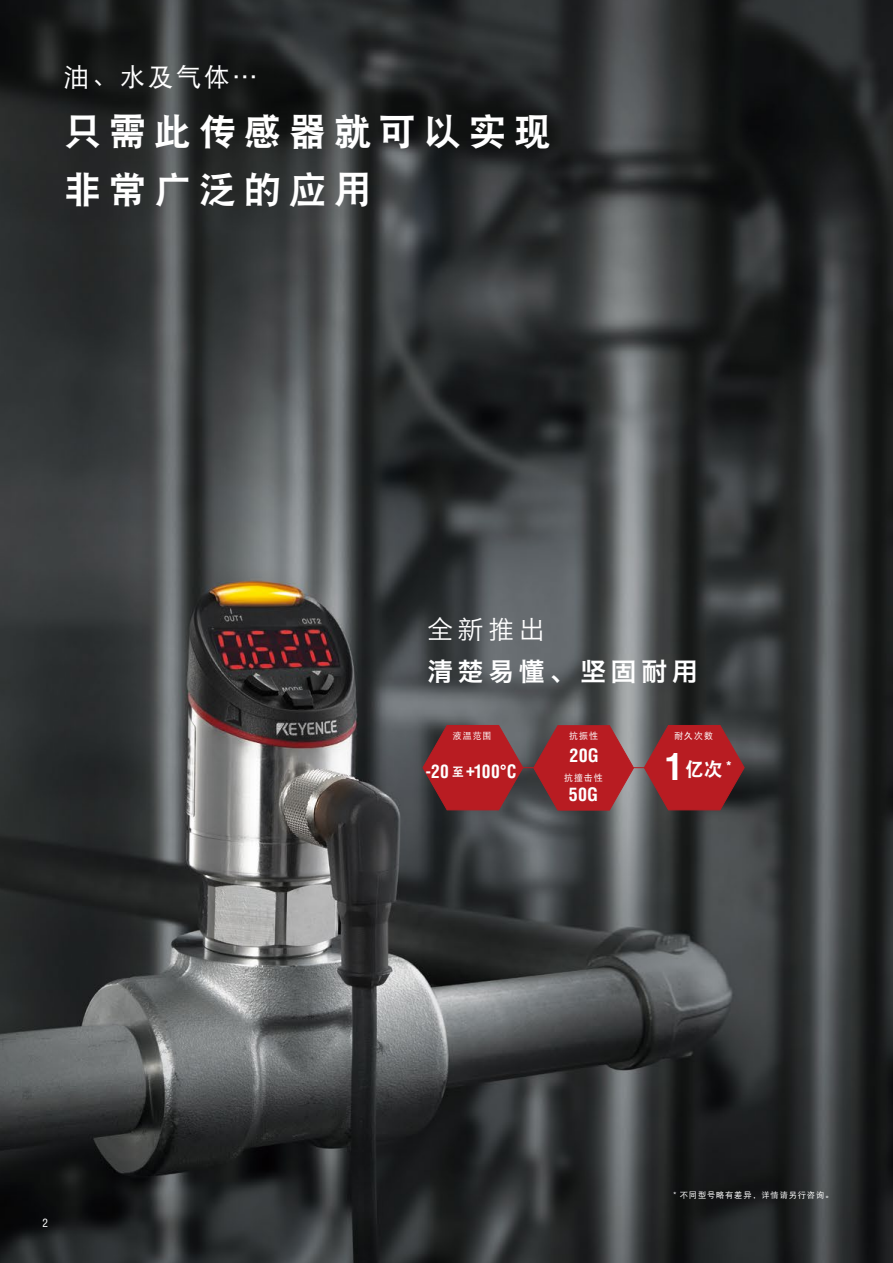
<style>
.page{position:relative;width:893px;height:1263px;background:#fff}
.page>*{position:absolute;margin:0;border:0;box-sizing:border-box;transform-origin:0 0}
.t1{font:37.5px/58.5px "DF Hei GB W9";letter-spacing:.2em;color:#fff}
.t2{font:25.5px "Hiragino Sans GB W6";letter-spacing:.2em;color:#fff}
.t3{font:25.5px "DF Hei GB W5";color:#fff}
.t4{font:25.5px "Hiragino Sans GB W3";color:#fff}
.t5{font:19.5px "DF Hei GB W9";color:#fff}
.t6{font:700 condensed 18px "Helvetica LT Std";letter-spacing:.015em;color:#fff}
.t7{font:condensed 11.25px "Helvetica LT Std";color:#fff}
.t8{font:9px "DF Hei GB W5";letter-spacing:.105em;color:#fff}
.t9{font:8.25px "DF Hei GB W5";letter-spacing:.1em;color:#fff}
.s1{font-family:"DF Hei GB W9";font-weight:400;font-stretch:normal;font-size:12px}
.s2{font-family:"Helvetica LT Std";font-weight:700;font-stretch:condensed;font-size:36px}
.s3{font-family:"Helvetica LT Std";font-stretch:condensed}
</style>
<div class="page">
<img style="left:0;top:0;width:893px;height:1263px">
<svg style="left:422px;top:724px;width:323px;height:87px;background:#9a2f34"></svg>
<p class="t3" style="left:64px;top:63px;width:195px">油、水及气体…</p>
<p class="t1" style="left:64px;top:102px;width:489px">只需此传感器就可以实现非常广泛的应用</p>
<p class="t7" style="left:43px;top:1216px;width:7px">2</p>
<p class="t4" style="left:427px;top:614px;width:119px">全新推出</p>
<p class="t2" style="left:427px;top:655px;width:272px">清楚易懂、坚固耐用</p>
<p class="t8" style="left:453px;top:731px;width:40px">液温范围</p>
<p class="t6" style="left:426px;top:760px;width:93px">-20 <span class="s1">至</span> +100°C</p>
<p class="t8" style="left:569px;top:731px;width:30px">抗振性</p>
<p class="t6" style="left:569px;top:744px;width:31px">20G</p>
<p class="t8" style="left:564px;top:772px;width:40px">抗撞击性</p>
<p class="t6" style="left:569px;top:783px;width:31px">50G</p>
<p class="t8" style="left:674px;top:731px;width:40px">耐久次数</p>
<p class="t5" style="left:665px;top:758px;width:68px"><span class="s2">1</span>亿次<sup>*</sup></p>
<p class="t9" style="left:673px;top:1190px;width:162px"><span class="s3">*</span> 不同型号略有差异，详情请另行咨询。</p>
</div>
